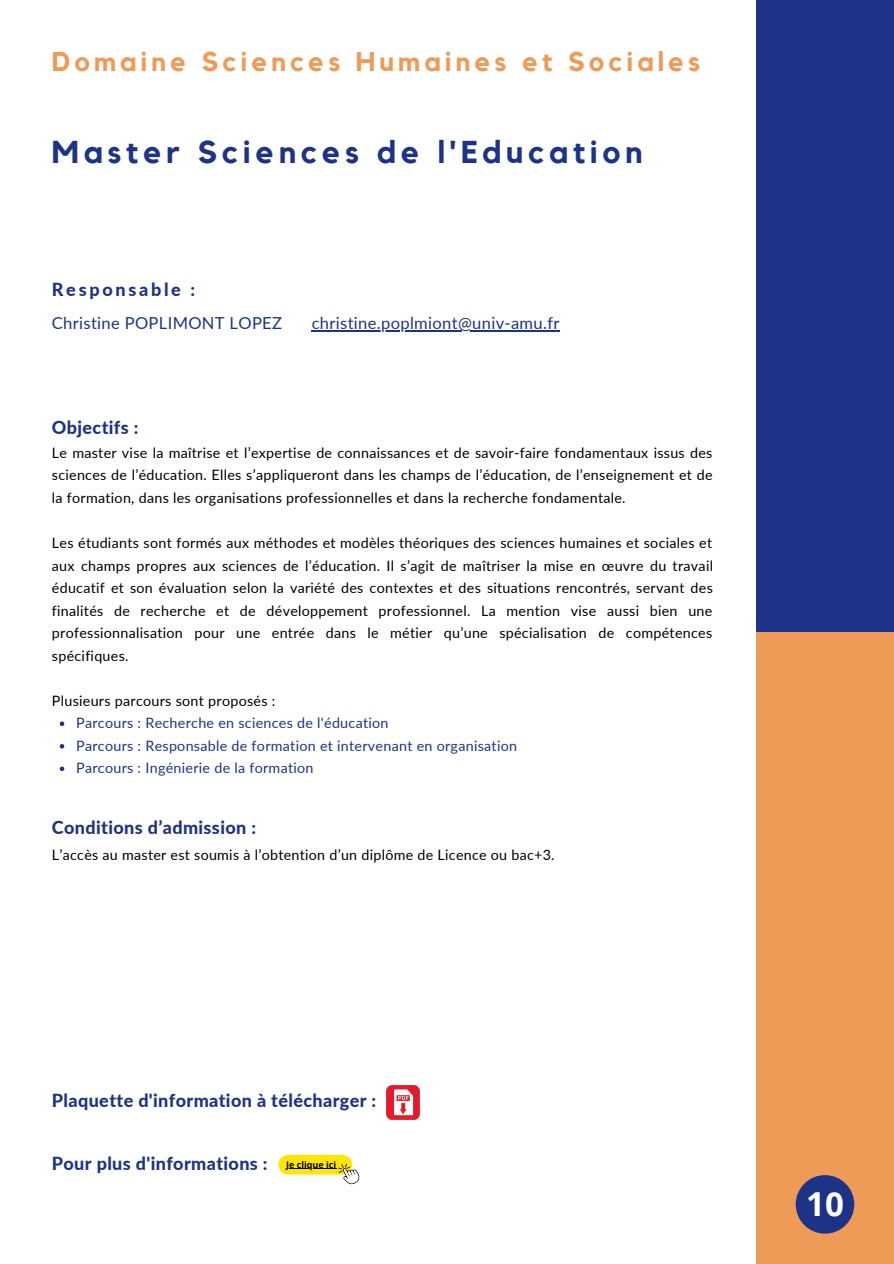
<style>
.page{position:relative;width:894px;height:1264px;background:#fff}
.page>*{position:absolute;margin:0;border:0;box-sizing:border-box;transform-origin:0 0}
.t1{font:700 33px "Open Sans";color:#fff}
.t2{font:700 31.5px "Kollektif";letter-spacing:.15em;color:#1d3387}
.t3{font:700 27px "Kollektif";letter-spacing:.15em;color:#ee9b57}
.t4{font:800 18px "Lato";letter-spacing:.02em;color:#1d3387}
.t5{font:800 18px "Lato";letter-spacing:.15em;color:#1d3387}
.t6{font:16.5px "Lato";letter-spacing:.02em;color:#1d3387}
.t7{font:14.25px/22.5px "Lato";letter-spacing:.02em;color:#000;text-align:justify}
.t8{font:14.25px "Lato";letter-spacing:.02em;color:#1d3387}
.t9{font:700 9px "Open Sans";color:#000}
</style>
<div class="page">
<div style="left:755px;top:626px;width:138px;height:637px;background:#ee9b57"></div>
<div style="left:795px;top:1175px;width:59px;height:58px;background:#1d3387;border-radius:50%"></div>
<div style="left:755px;top:0;width:138px;height:631px;background:#1d3387"></div>
<hr style="left:311px;top:330px;width:248px;height:1px;background:#1d3387">
<svg style="left:60px;top:721px;width:4px;height:5px"></svg>
<svg style="left:60px;top:744px;width:4px;height:4px"></svg>
<svg style="left:60px;top:766px;width:4px;height:5px"></svg>
<img style="left:386px;top:1085px;width:34px;height:34px">
<div style="left:278px;top:1154px;width:74px;height:20px;background:#ffe600;border-radius:10px"></div>
<svg style="left:338px;top:1163px;width:21px;height:21px"></svg>
<hr style="left:286px;top:1168px;width:50px;height:1px;background:#000">
<p class="t3" style="left:52px;top:50px;width:649px">Domaine Sciences Humaines et Sociales</p>
<p class="t2" style="left:52px;top:138px;width:592px">Master Sciences de l'Education</p>
<p class="t5" style="left:52px;top:278px;width:145px">Responsable :</p>
<p class="t6" style="left:52px;top:313px;width:232px">Christine POPLIMONT LOPEZ</p>
<p class="t6" style="left:311px;top:313px;width:249px">christine.poplmiont@univ-amu.fr</p>
<p class="t4" style="left:52px;top:416px;width:88px">Objectifs :</p>
<p class="t7" style="left:52px;top:441px;width:662px">Le master vise la maîtrise et l’expertise de connaissances et de savoir-faire fondamentaux issus des sciences de l’éducation. Elles s’appliqueront dans les champs de l’éducation, de l’enseignement et de la formation, dans les organisations professionnelles et dans la recherche fondamentale.</p>
<p class="t7" style="left:52px;top:531px;width:662px">Les étudiants sont formés aux méthodes et modèles théoriques des sciences humaines et sociales et aux champs propres aux sciences de l’éducation. Il s’agit de maîtriser la mise en œuvre du travail éducatif et son évaluation selon la variété des contextes et des situations rencontrés, servant des finalités de recherche et de développement professionnel. La mention vise aussi bien une professionnalisation pour une entrée dans le métier qu’une spécialisation de compétences spécifiques.</p>
<p class="t7" style="left:52px;top:689px;width:225px">Plusieurs parcours sont proposés :</p>
<p class="t8" style="left:76px;top:714px;width:314px">Parcours : Recherche en sciences de l'éducation</p>
<p class="t8" style="left:76px;top:736px;width:442px">Parcours : Responsable de formation et intervenant en organisation</p>
<p class="t8" style="left:76px;top:759px;width:239px">Parcours : Ingénierie de la formation</p>
<p class="t4" style="left:52px;top:816px;width:206px">Conditions d’admission :</p>
<p class="t7" style="left:52px;top:842px;width:504px">L’accès au master est soumis à l’obtention d’un diplôme de Licence ou bac+3.</p>
<p class="t4" style="left:52px;top:1088px;width:326px">Plaquette d'information à télécharger :</p>
<p class="t4" style="left:52px;top:1152px;width:217px">Pour plus d'informations :</p>
<p class="t9" style="left:286px;top:1157px;width:52px">Je clique ici</p>
<p class="t1" style="left:806px;top:1180px;width:39px">10</p>
</div>
